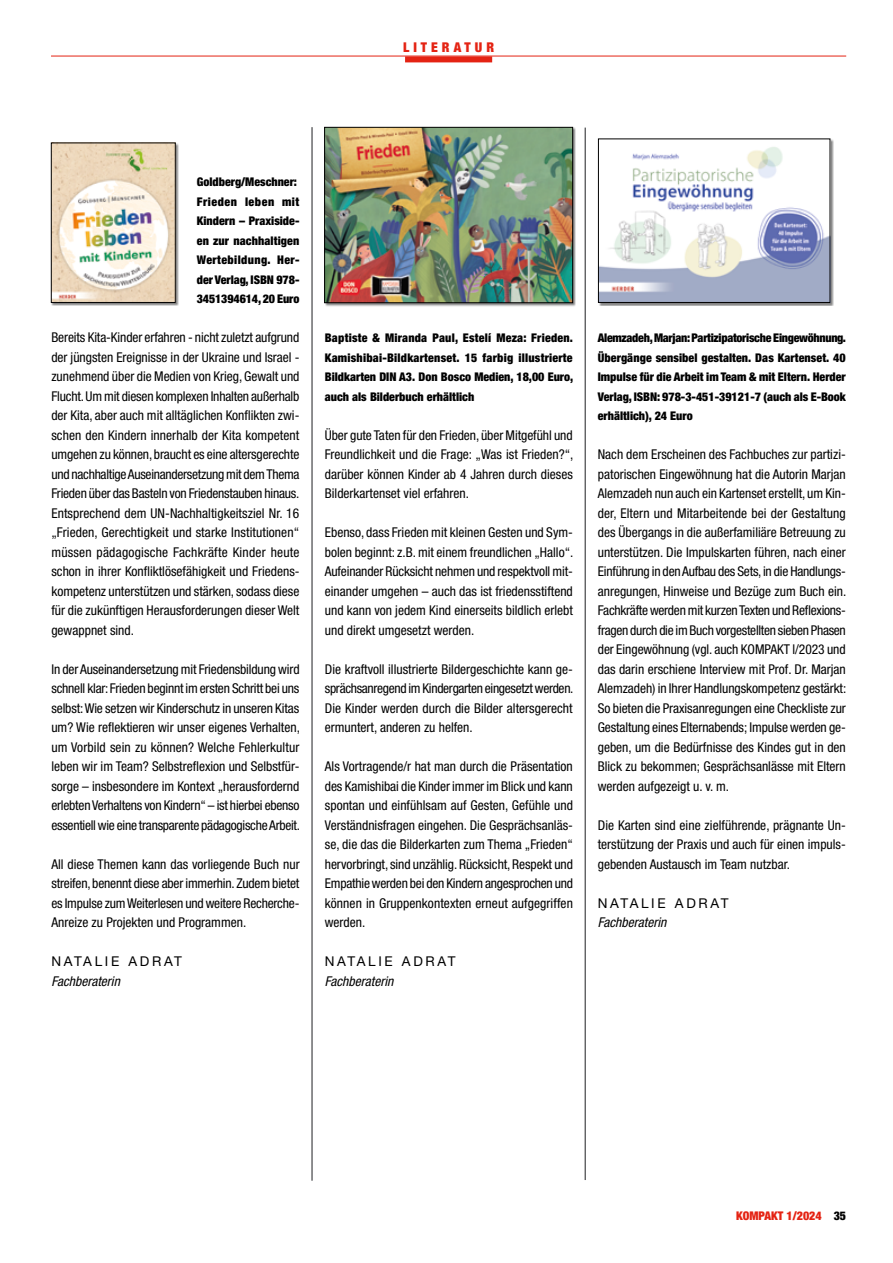
<style>
.page{position:relative;width:893px;height:1263px;background:#fff}
.page>*{position:absolute;margin:0;border:0;box-sizing:border-box;transform-origin:0 0}
.t1{font:condensed 13.5px/19.5px "Helvetica Neue LT Std";color:#000;text-align:justify}
.t2{font:italic condensed 13.5px "Helvetica Neue LT Std";color:#000}
.t3{font:13.5px "Helvetica Neue LT Std";letter-spacing:.2em;color:#000}
.t4{font:900 condensed 13.5px "Helvetica Neue LT Std";letter-spacing:.3em;color:#e42313}
.t5{font:900 condensed 12px/19.5px "Helvetica Neue LT Std";color:#000;text-align:justify}
.t6{font:900 condensed 12px "Helvetica Neue LT Std";color:#e42313}
.s1{color:#000}
</style>
<div class="page">
<hr style="left:51px;top:56px;width:795px;height:1px;background:#e42313">
<div style="left:405px;top:56px;width:87px;height:6px;background:#e42313"></div>
<hr style="left:312px;top:127px;width:1px;height:1054px;background:#1f2023">
<hr style="left:585px;top:128px;width:1px;height:1052px;background:#1f2023">
<div style="left:599px;top:139px;width:235px;height:167px;background:#000;opacity:.5"></div>
<img style="left:600px;top:141px;width:228px;height:160px">
<div style="left:598px;top:139px;width:232px;height:164px;border:1px solid #000"></div>
<div style="left:52px;top:143px;width:127px;height:163px;background:#000;opacity:.5"></div>
<img style="left:53px;top:145px;width:121px;height:156px">
<div style="left:51px;top:143px;width:125px;height:160px;border:1px solid #000"></div>
<div style="left:325px;top:127px;width:251px;height:180px;background:#000;opacity:.5"></div>
<img style="left:326px;top:129px;width:245px;height:172px">
<div style="left:324px;top:127px;width:249px;height:176px;border:1px solid #000"></div>
<p class="t4" style="left:403px;top:39px;width:93px">LITERATUR</p>
<p class="t5" style="left:197px;top:172px;width:104px;text-align:left">Goldberg/Meschner:<br>Frieden leben mit<br>Kindern – Praxiside&shy;en zur nachhaltigen<br>Wertebildung. Her&shy;der Verlag, ISBN 978-<br>3451394614, 20 Euro</p>
<p class="t1" style="left:51px;top:327px;width:250px">Bereits Kita-Kinder erfahren - nicht zuletzt aufgrund der jüngsten Ereignisse in der Ukraine und Israel - zunehmend über die Medien von Krieg, Gewalt und Flucht. Um mit diesen komplexen Inhalten außerhalb der Kita, aber auch mit alltäglichen Konflikten zwi&shy;schen den Kindern innerhalb der Kita kompetent umgehen zu können, braucht es eine altersgerechte und nachhaltige Auseinandersetzung mit dem Thema Frieden über das Basteln von Friedenstauben hinaus.<br>Entsprechend dem UN-Nachhaltigkeitsziel Nr. 16 „Frieden, Gerechtigkeit und starke Institutionen“ müssen pädagogische Fachkräfte Kinder heute schon in ihrer Konfliktlösefähigkeit und Friedens&shy;kompetenz unterstützen und stärken, sodass diese für die zukünftigen Herausforderungen dieser Welt gewappnet sind.</p>
<p class="t1" style="left:51px;top:659px;width:250px">In der Auseinandersetzung mit Friedensbildung wird schnell klar: Frieden beginnt im ersten Schritt bei uns selbst: Wie setzen wir Kinderschutz in unseren Kitas um? Wie reflektieren wir unser eigenes Verhalten, um Vorbild sein zu können? Welche Fehlerkultur leben wir im Team? Selbstreflexion und Selbstfür&shy;sorge – insbesondere im Kontext „herausfordernd erlebten Verhaltens von Kindern“ – ist hierbei ebenso essentiell wie eine transparente pädagogische Arbeit.</p>
<p class="t1" style="left:51px;top:854px;width:250px">All diese Themen kann das vorliegende Buch nur streifen, benennt diese aber immerhin. Zudem bietet es Impulse zum Weiterlesen und weitere Recherche-Anreize zu Projekten und Programmen.</p>
<p class="t3" style="left:51px;top:953px;width:132px">NATALIE ADRAT</p>
<p class="t2" style="left:51px;top:973px;width:70px">Fachberaterin</p>
<p class="t5" style="left:325px;top:328px;width:250px">Baptiste &amp; Miranda Paul, Estelí Meza: Frieden.<br>Kamishibai-Bildkartenset. 15 farbig illustrierte Bildkarten DIN A3. Don Bosco Medien, 18,00 Euro, auch als Bilderbuch erhältlich</p>
<p class="t1" style="left:325px;top:425px;width:250px">Über gute Taten für den Frieden, über Mitgefühl und Freundlichkeit und die Frage: „Was ist Frieden?“, darüber können Kinder ab 4 Jahren durch dieses Bilderkartenset viel erfahren.</p>
<p class="t1" style="left:325px;top:522px;width:250px">Ebenso, dass Frieden mit kleinen Gesten und Sym&shy;bolen beginnt: z.B. mit einem freundlichen „Hallo“.<br>Aufeinander Rücksicht nehmen und respektvoll mit&shy;einander umgehen – auch das ist friedensstiftend und kann von jedem Kind einerseits bildlich erlebt und direkt umgesetzt werden.</p>
<p class="t1" style="left:325px;top:659px;width:250px">Die kraftvoll illustrierte Bildergeschichte kann ge&shy;sprächsanregend im Kindergarten eingesetzt werden.<br>Die Kinder werden durch die Bilder altersgerecht ermuntert, anderen zu helfen.</p>
<p class="t1" style="left:325px;top:756px;width:250px">Als Vortragende/r hat man durch die Präsentation des Kamishibai die Kinder immer im Blick und kann spontan und einfühlsam auf Gesten, Gefühle und Verständnisfragen eingehen. Die Gesprächsanläs&shy;se, die das die Bilderkarten zum Thema „Frieden“ hervorbringt, sind unzählig. Rücksicht, Respekt und Empathie werden bei den Kindern angesprochen und können in Gruppenkontexten erneut aufgegriffen werden.</p>
<p class="t3" style="left:325px;top:953px;width:132px">NATALIE ADRAT</p>
<p class="t2" style="left:325px;top:973px;width:70px">Fachberaterin</p>
<p class="t5" style="left:598px;top:328px;width:250px">Alemzadeh, Marjan: Partizipatorische Eingewöhnung.<br>Übergänge sensibel gestalten. Das Kartenset. 40<br>Impulse für die Arbeit im Team &amp; mit Eltern. Herder Verlag, ISBN: 978-3-451-39121-7 (auch als E-Book erhältlich), 24 Euro</p>
<p class="t1" style="left:598px;top:444px;width:250px">Nach dem Erscheinen des Fachbuches zur partizi&shy;patorischen Eingewöhnung hat die Autorin Marjan Alemzadeh nun auch ein Kartenset erstellt, um Kin&shy;der, Eltern und Mitarbeitende bei der Gestaltung des Übergangs in die außerfamiliäre Betreuung zu unterstützen. Die Impulskarten führen, nach einer Einführung in den Aufbau des Sets, in die Handlungs&shy;anregungen, Hinweise und Bezüge zum Buch ein.<br>Fachkräfte werden mit kurzen Texten und Reflexions&shy;fragen durch die im Buch vorgestellten sieben Phasen der Eingewöhnung (vgl. auch KOMPAKT l/2023 und das darin erschiene Interview mit Prof. Dr. Marjan Alemzadeh) in Ihrer Handlungskompetenz gestärkt:<br>So bieten die Praxisanregungen eine Checkliste zur Gestaltung eines Elternabends; Impulse werden ge&shy;geben, um die Bedürfnisse des Kindes gut in den Blick zu bekommen; Gesprächsanlässe mit Eltern werden aufgezeigt u. v. m.</p>
<p class="t1" style="left:598px;top:815px;width:250px">Die Karten sind eine zielführende, prägnante Un&shy;terstützung der Praxis und auch für einen impuls&shy;gebenden Austausch im Team nutzbar.</p>
<p class="t3" style="left:598px;top:895px;width:132px">NATALIE ADRAT</p>
<p class="t2" style="left:598px;top:914px;width:70px">Fachberaterin</p>
<p class="t6" style="left:736px;top:1208px;width:112px">KOMPAKT 1/2024 <span class="s1">35</span></p>
</div>
